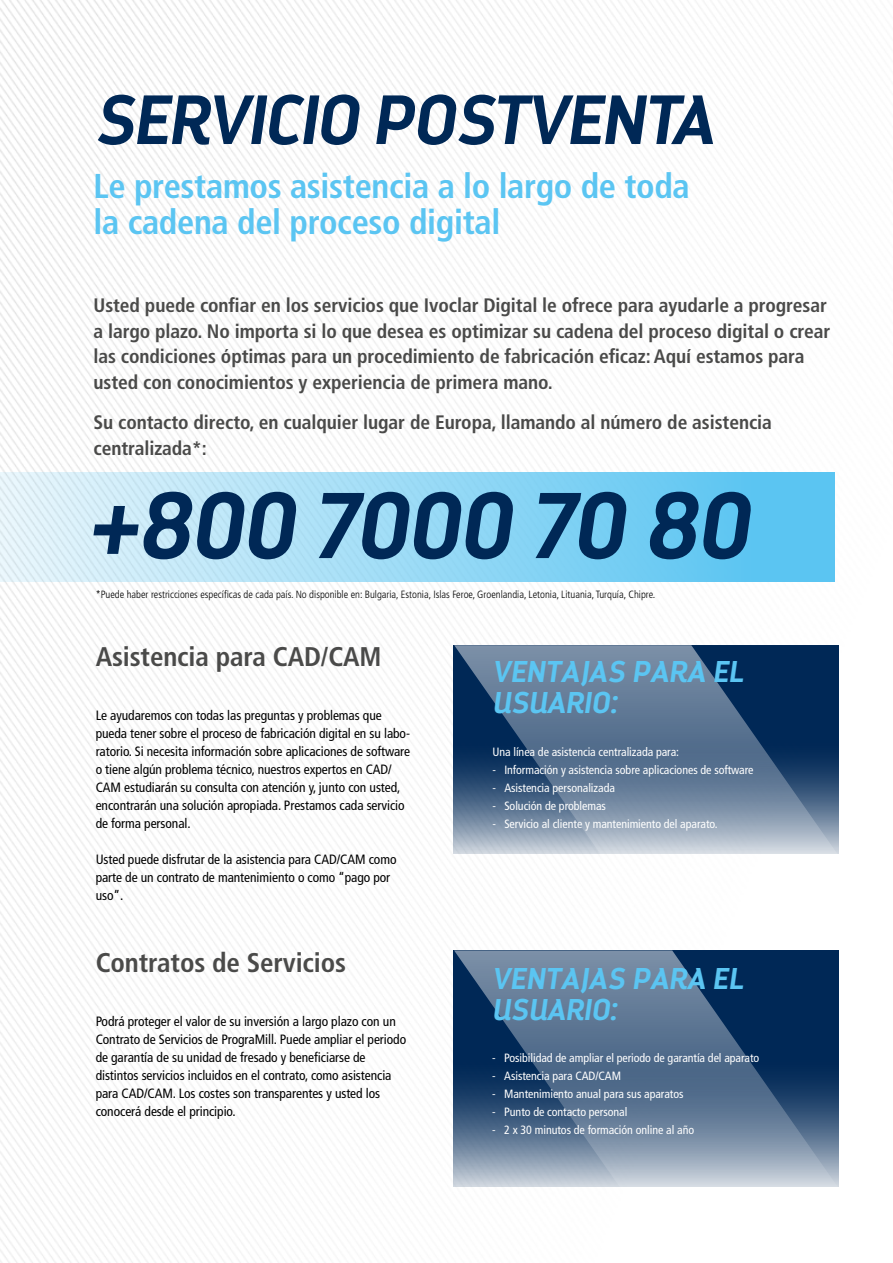
<style>
.page{position:relative;width:893px;height:1263px;background:#fff}
.page>*{position:absolute;margin:0;border:0;box-sizing:border-box;transform-origin:0 0}
.t1{font:italic 700 93px "Darwin Alt";letter-spacing:-.01em;color:#002856}
.t2{font:italic 700 69.45px "Darwin Alt";letter-spacing:-.01em;color:#002856}
.t3{font:700 condensed 34.5px/36px "Frutiger";letter-spacing:-.01em;color:#5bc5f2}
.t4{font:italic 700 30px/31.5px "Darwin Alt";letter-spacing:.01em;color:#5bc5f2}
.t5{font:700 condensed 27px "Frutiger";letter-spacing:-.005em;color:#4a4a49}
.t6{font:700 condensed 19.5px/25.5px "Frutiger";letter-spacing:-.005em;color:#4a4a49}
.t7{font:condensed 13.5px/18px "Frutiger";letter-spacing:-.005em;color:#000}
.t8{font:condensed 12px "Frutiger";letter-spacing:-.005em;color:#fff}
.t9{font:300 condensed 10.5px "Frutiger";color:#000}
</style>
<div class="page">
<img style="left:0;top:0;width:839px;height:1263px">
<svg style="left:454px;top:645px;width:384px;height:208px;background:#56708e"></svg>
<svg style="left:454px;top:950px;width:384px;height:237px;background:#516c8b"></svg>
<div style="left:0;top:472px;width:834px;height:109px;background:linear-gradient(to right,#e6f3f8,#50c1f2)"></div>
<h2 class="t2" style="left:94px;top:77px;width:621px">SERVICIO POSTVENTA</h2>
<h3 class="t3" style="left:94px;top:168px;width:598px">Le prestamos asistencia a lo largo de toda la cadena del proceso digital</h3>
<p class="t6" style="left:94px;top:293px;width:738px">Usted puede confiar en los servicios que Ivoclar Digital le ofrece para ayudarle a progresar a largo plazo. No importa si lo que desea es optimizar su cadena del proceso digital o crear las condiciones óptimas para un procedimiento de fabricación eficaz: Aquí estamos para usted con conocimientos y experiencia de primera mano.</p>
<h3 class="t6" style="left:94px;top:410px;width:680px">Su contacto directo, en cualquier lugar de Europa, llamando al número de asistencia centralizada*:</h3>
<h1 class="t1" style="left:86px;top:469px;width:664px">+800 7000 70 80</h1>
<p class="t9" style="left:96px;top:588px;width:561px">*Puede haber restricciones específicas de cada país. No disponible en: Bulgaria, Estonia, Islas Feroe, Groenlandia, Letonia, Lituania, Turquía, Chipre.</p>
<h3 class="t5" style="left:96px;top:641px;width:287px">Asistencia para CAD/CAM</h3>
<p class="t7" style="left:96px;top:706px;width:316px">Le ayudaremos con todas las preguntas y problemas que pueda tener sobre el proceso de fabricación digital en su labo&shy;ratorio. Si necesita información sobre aplicaciones de software o tiene algún problema técnico, nuestros expertos en CAD/ CAM estudiarán su consulta con atención y, junto con usted, encontrarán una solución apropiada. Prestamos cada servicio de forma personal.</p>
<p class="t7" style="left:96px;top:850px;width:302px">Usted puede disfrutar de la asistencia para CAD/CAM como parte de un contrato de mantenimiento o como “pago por uso”.</p>
<h3 class="t5" style="left:96px;top:947px;width:252px">Contratos de Servicios</h3>
<p class="t7" style="left:96px;top:1012px;width:312px">Podrá proteger el valor de su inversión a largo plazo con un Contrato de Servicios de PrograMill. Puede ampliar el periodo de garantía de su unidad de fresado y beneficiarse de distintos servicios incluidos en el contrato, como asistencia para CAD/CAM. Los costes son transparentes y usted los conocerá desde el principio.</p>
<h3 class="t4" style="left:492px;top:655px;width:252px">VENTAJAS PARA EL<br>USUARIO:</h3>
<p class="t8" style="left:492px;top:745px;width:188px">Una línea de asistencia centralizada para:</p>
<p class="t8" style="left:492px;top:763px;width:263px">- Información y asistencia sobre aplicaciones de software</p>
<p class="t8" style="left:492px;top:781px;width:124px">- Asistencia personalizada</p>
<p class="t8" style="left:492px;top:799px;width:115px">- Solución de problemas</p>
<p class="t8" style="left:492px;top:817px;width:227px">- Servicio al cliente y mantenimiento del aparato.</p>
<h3 class="t4" style="left:492px;top:963px;width:252px">VENTAJAS PARA EL<br>USUARIO:</h3>
<p class="t8" style="left:492px;top:1051px;width:269px">- Posibilidad de ampliar el periodo de garantía del aparato</p>
<p class="t8" style="left:492px;top:1069px;width:130px">- Asistencia para CAD/CAM</p>
<p class="t8" style="left:492px;top:1087px;width:193px">- Mantenimiento anual para sus aparatos</p>
<p class="t8" style="left:492px;top:1105px;width:137px">- Punto de contacto personal</p>
<p class="t8" style="left:492px;top:1123px;width:203px">- 2 x 30 minutos de formación online al año</p>
</div>
